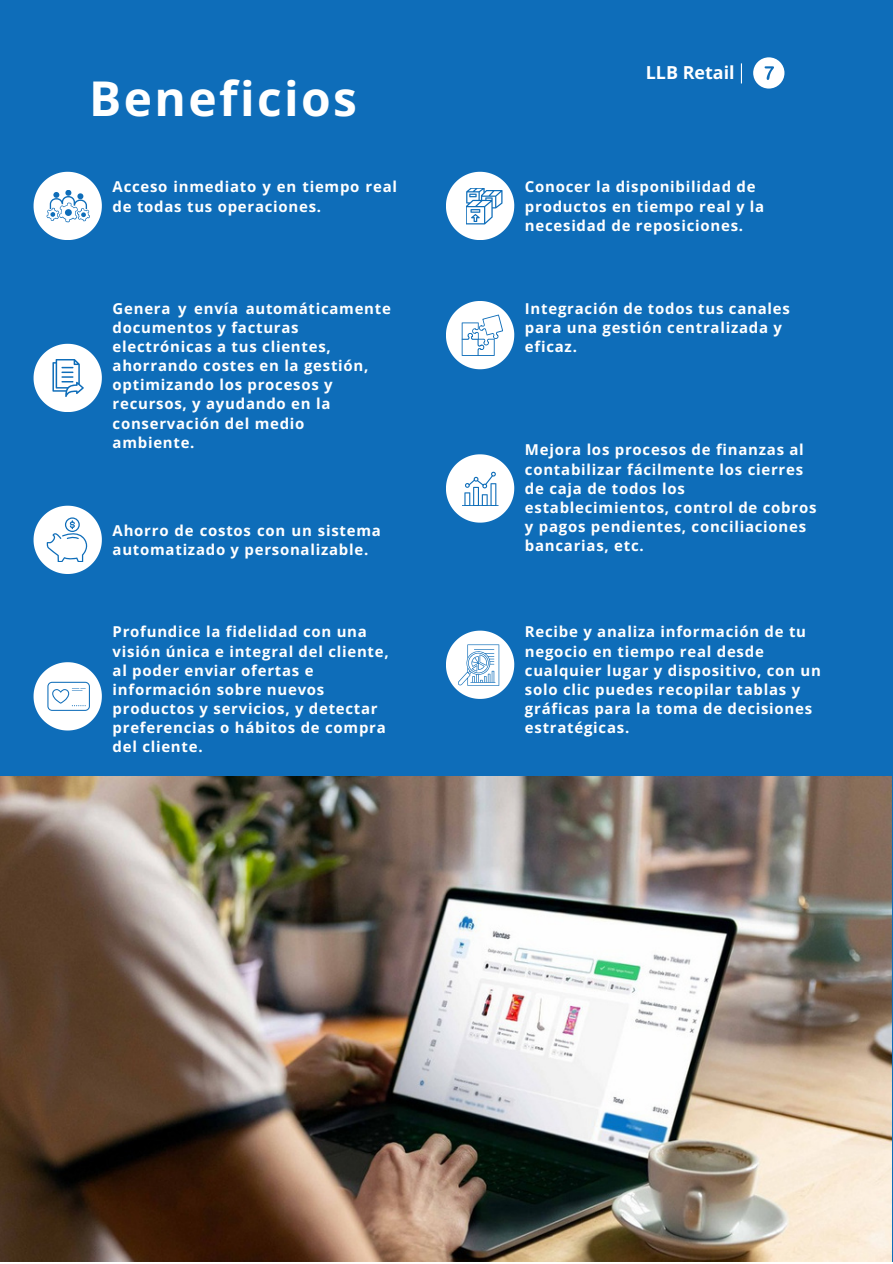
<style>
.page{position:relative;width:893px;height:1264px;background:#fff}
.page>*{position:absolute;margin:0;border:0;box-sizing:border-box;transform-origin:0 0}
.t1{font:700 47.85px "Open Sans";letter-spacing:.05em;color:#fff}
.t2{font:700 17.85px "Open Sans";color:#fff}
.t3{font:700 15px/19px "Open Sans";letter-spacing:.05em;color:#fff}
</style>
<div class="page">
<div style="left:0;top:0;width:892px;height:1261px;background:#0e6db9"></div>
<img style="left:0;top:776px;width:891px;height:485px">
<svg style="left:34px;top:662px;width:68px;height:68px"></svg>
<svg style="left:34px;top:344px;width:68px;height:68px"></svg>
<svg style="left:34px;top:505px;width:68px;height:69px"></svg>
<svg style="left:34px;top:172px;width:68px;height:68px"></svg>
<svg style="left:446px;top:172px;width:68px;height:68px"></svg>
<svg style="left:446px;top:301px;width:68px;height:68px"></svg>
<svg style="left:446px;top:630px;width:68px;height:69px"></svg>
<svg style="left:446px;top:454px;width:68px;height:68px"></svg>
<hr style="left:740px;top:63px;width:2px;height:20px;background:#fff">
<div style="left:753px;top:57px;width:31px;height:32px;background:#fff;border-radius:50%"></div>
<svg style="left:764px;top:66px;width:10px;height:14px"></svg>
<h1 class="t1" style="left:89px;top:65px;width:269px">Beneficios</h1>
<p class="t2" style="left:645px;top:60px;width:90px">LLB Retail</p>
<p class="t3" style="left:113px;top:177px;width:286px">Acceso inmediato y en tiempo real de todas tus operaciones.</p>
<p class="t3" style="left:525px;top:177px;width:241px">Conocer la disponibilidad de productos en tiempo real y la necesidad de reposiciones.</p>
<p class="t3" style="left:113px;top:298px;width:280px">Genera y envía automáticamente documentos y facturas electrónicas a tus clientes, ahorrando costes en la gestión, optimizando los procesos y recursos, y ayudando en la conservación del medio<br>ambiente.</p>
<p class="t3" style="left:113px;top:521px;width:270px">Ahorro de costos con un sistema automatizado y personalizable.</p>
<p class="t3" style="left:113px;top:622px;width:277px">Profundice la fidelidad con una visión única e integral del cliente, al poder enviar ofertas e información sobre nuevos productos y servicios, y detectar preferencias o hábitos de compra del cliente.</p>
<p class="t3" style="left:525px;top:298px;width:266px">Integración de todos tus canales para una gestión centralizada y eficaz.</p>
<p class="t3" style="left:525px;top:440px;width:293px">Mejora los procesos de finanzas al contabilizar fácilmente los cierres de caja de todos los establecimientos, control de cobros y pagos pendientes, conciliaciones bancarias, etc.</p>
<p class="t3" style="left:525px;top:622px;width:297px">Recibe y analiza información de tu negocio en tiempo real desde cualquier lugar y dispositivo, con un solo clic puedes recopilar tablas y gráficas para la toma de decisiones estratégicas.</p>
</div>
